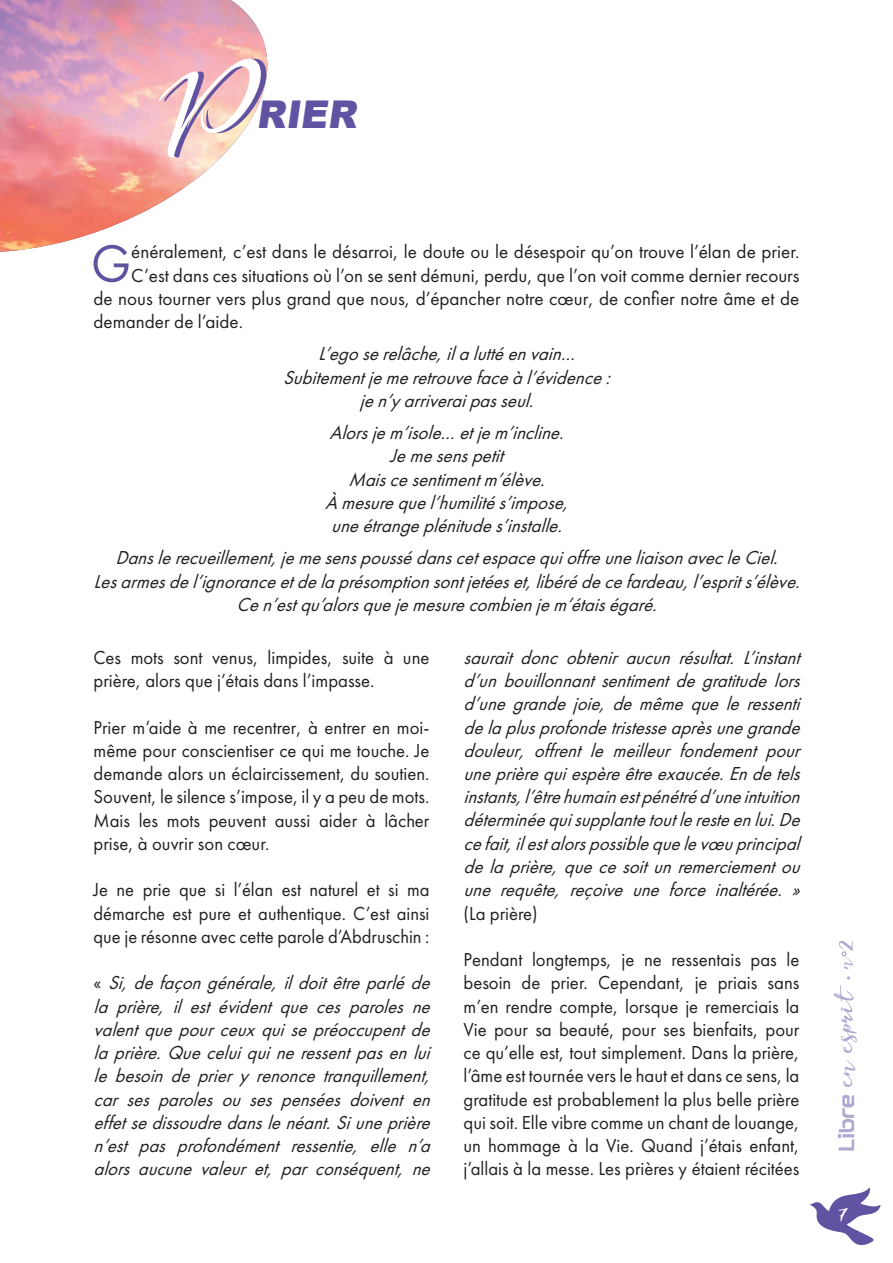
<style>
.page{position:relative;width:893px;height:1263px;background:#fff}
.page>*{position:absolute;margin:0;border:0;box-sizing:border-box;transform-origin:0 0}
.t1{font:54.3px "Futura PT";color:#6253a2}
.t2{font:900 38.25px "Arial";color:#6253a2}
.t3{font:34.5px "Esteh";color:#fff}
.t4{font:italic 19.5px/23.2px "Futura PT";color:#231f20;text-align:justify;scale:.96 1}
.t5{font:19.5px/23.2px "Futura PT";color:#231f20;text-align:justify;scale:.96 1}
.t6{font:italic 19.5px/23.2px "Futura PT";color:#231f20;text-align:center}
.t7{font:19.5px "Futura PT";color:#231f20}
.t8{font:19.5px/23.2px "Futura PT";color:#231f20;text-align:justify;scale:.95 1}
.s1{font-style:normal}
</style>
<div class="page">
<img style="left:0;top:0;width:268px;height:252px">
<img style="left:810px;top:1187px;width:71px;height:58px">
<svg style="left:839px;top:1095px;width:15px;height:55px"></svg>
<svg style="left:839px;top:941px;width:14px;height:28px"></svg>
<svg style="left:834px;top:976px;width:23px;height:111px"></svg>
<svg style="left:159px;top:59px;width:107px;height:98px"></svg>
<h2 class="t2" style="left:256px;top:86px;width:109px">RIER</h2>
<h1 class="t1" style="left:91px;top:231px;width:42px">G</h1>
<p class="t7" style="left:131px;top:240px;width:670px">énéralement, c’est dans le désarroi, le doute ou le désespoir qu’on trouve l’élan de prier.</p>
<p class="t7" style="left:131px;top:264px;width:670px">C’est dans ces situations où l’on se sent démuni, perdu, que l’on voit comme dernier recours</p>
<p class="t7" style="left:94px;top:287px;width:707px">de nous tourner vers plus grand que nous, d’épancher notre cœur, de confier notre âme et de</p>
<p class="t7" style="left:94px;top:310px;width:151px">demander de l’aide.</p>
<p class="t6" style="left:283px;top:342px;width:335px">L’egoserelâche,ilaluttéenvain…<br>Subitementjemeretrouvefaceàl’évidence: jen’yarriveraipasseul.</p>
<p class="t6" style="left:325px;top:421px;width:251px">Alorsjem’isole… etjem’incline.<br>Jemesenspetit<br>Maiscesentimentm’élève.<br>Àmesurequel’humilités’impose, uneétrangeplénitudes’installe.</p>
<p class="t6" style="left:94px;top:546px;width:714px">Danslerecueillement,jemesenspoussédanscetespacequioffreuneliaisonavecleCiel.<br>Lesarmesdel’ignoranceetdelaprésomptionsontjetéeset,libérédecefardeau,l’esprits’élève.<br>Cen’estqu’alorsquejemesurecombienjem’étaiségaré.</p>
<p class="t5" style="left:94px;top:646px;width:351px">Ces mots sont venus, limpides, suite à une prière, alors que j’étais dans l’impasse.</p>
<p class="t5" style="left:94px;top:715px;width:351px">Prier m’aide à me recentrer, à entrer en moi&shy;même pour conscientiser ce qui me touche. Je demande alors un éclaircissement, du soutien.<br>Souvent, le silence s’impose, il y a peu de mots.<br>Mais les mots peuvent aussi aider à lâcher prise, à ouvrir son cœur.</p>
<p class="t8" style="left:94px;top:878px;width:355px">Je ne prie que si l’élan est naturel et si ma démarche est pure et authentique. C’est ainsi que je résonne avec cette parole d’Abdruschin :</p>
<p class="t4" style="left:94px;top:971px;width:358px"><span class="s1">«</span> Si,defaçongénérale,ildoitêtreparléde la prière, il est évident que ces paroles ne valentquepourceuxquisepréoccupentde laprière.Queceluiquineressentpasenlui le besoin de prier y renonce tranquillement, car ses paroles ou ses pensées doivent en effetsedissoudredanslenéant.Siuneprière n’est pas profondément ressentie, elle n’a alors aucune valeur et, par conséquent, ne</p>
<p class="t4" style="left:463px;top:645px;width:358px">saurait donc obtenir aucun résultat. L’instant d’unbouillonnantsentimentdegratitudelors d’une grande joie, de même que le ressenti delaplusprofondetristesseaprèsunegrande douleur, offrent le meilleur fondement pour uneprièrequiespèreêtreexaucée.Endetels instants,l’êtrehumainestpénétréd’uneintuition déterminéequisupplantetoutleresteenlui.De cefait,ilestalorspossiblequelevœuprincipal delaprière,quecesoitunremerciementou une requête, reçoive une force inaltérée. »</p>
<p class="t5" style="left:463px;top:901px;width:79px">(La prière)</p>
<p class="t5" style="left:463px;top:948px;width:351px">Pendant longtemps, je ne ressentais pas le besoin de prier. Cependant, je priais sans m’en rendre compte, lorsque je remerciais la Vie pour sa beauté, pour ses bienfaits, pour ce qu’elle est, tout simplement. Dans la prière, l’âme est tournée vers le haut et dans ce sens, la gratitude est probablement la plus belle prière qui soit. Elle vibre comme un chant de louange, un hommage à la Vie. Quand j’étais enfant, j’allais à la messe. Les prières y étaient récitées</p>
<h3 class="t3" style="left:839px;top:1193px;width:9px">7</h3>
</div>
